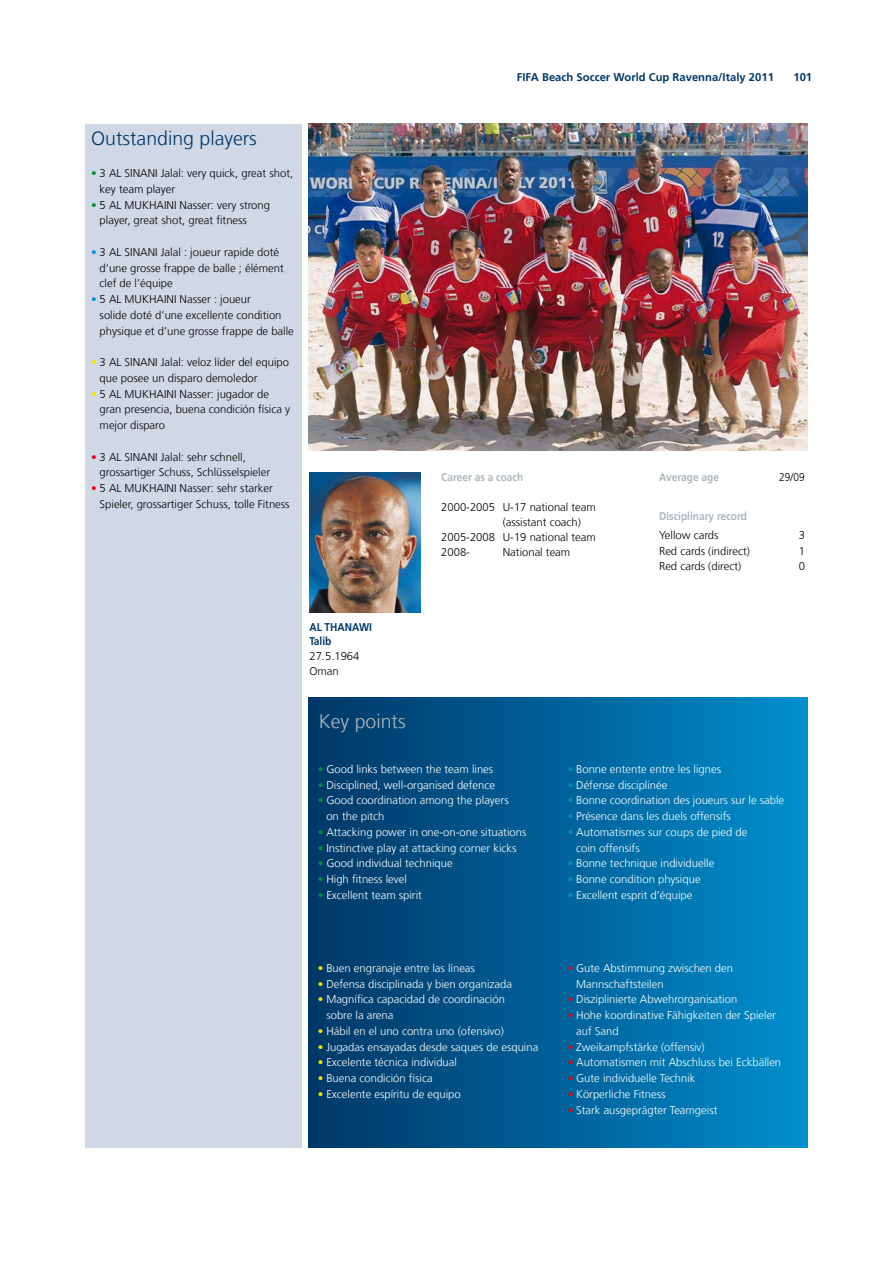
<style>
.page{position:relative;width:893px;height:1263px;background:#fff}
.page>*{position:absolute;margin:0;border:0;box-sizing:border-box;transform-origin:0 0}
.t1{font:300 19.5px "Frutiger LT Com";color:#003867}
.t2{font:300 19.5px "Frutiger LT Com";color:#adb7bc}
.t3{font:300 11.25px/15.8px "Frutiger LT Com";color:#fff}
.t4{font:300 11.25px/15.8px "Frutiger LT Com";color:#000}
.t5{font:700 11.25px "Frutiger LT Com";color:#003867}
.t6{font:700 11.25px "Frutiger LT Com";color:#adb7bc;scale:.9 1}
.t7{font:700 11.25px/13.5px "Frutiger LT Com";color:#003867;scale:.9 1}
.t8{font:300 11.25px "Frutiger LT Com";color:#000;scale:.9 1}
.s1{color:#009036}
.s2{color:#0091cf}
.s3{color:#fae200}
.s4{color:#e2001a}
</style>
<div class="page">
<img style="left:309px;top:472px;width:111px;height:141px">
<img style="left:308px;top:124px;width:500px;height:326px">
<div style="left:85px;top:124px;width:217px;height:1024px;background:#d1d8e5"></div>
<div style="left:308px;top:698px;width:500px;height:450px;background:linear-gradient(to right,#003666,#008ecc)"></div>
<h1 class="t1" style="left:91px;top:130px;width:167px">Outstanding players</h1>
<p class="t4" style="left:100px;top:166px;width:195px;text-indent:-9px"><span class="s1">•</span> 3 AL SINANI Jalal: very quick, great shot, key team player</p>
<p class="t4" style="left:100px;top:198px;width:172px;text-indent:-9px"><span class="s1">•</span> 5 AL MUKHAINI Nasser: very strong player, great shot, great fitness</p>
<p class="t4" style="left:100px;top:245px;width:186px;text-indent:-9px"><span class="s2">•</span> 3 AL SINANI Jalal : joueur rapide doté d’une grosse frappe de balle ; élément clef de l’équipe</p>
<p class="t4" style="left:100px;top:292px;width:196px;text-indent:-9px"><span class="s2">•</span> 5 AL MUKHAINI Nasser : joueur<br>solide doté d’une excellente condition physique et d’une grosse frappe de balle</p>
<p class="t4" style="left:100px;top:355px;width:191px;text-indent:-9px"><span class="s3">•</span> 3 AL SINANI Jalal: veloz líder del equipo que posee un disparo demoledor</p>
<p class="t4" style="left:100px;top:387px;width:192px;text-indent:-9px"><span class="s3">•</span> 5 AL MUKHAINI Nasser: jugador de gran presencia, buena condición física y mejor disparo</p>
<p class="t4" style="left:100px;top:450px;width:172px;text-indent:-9px"><span class="s4">•</span> 3 AL SINANI Jalal: sehr schnell, grossartiger Schuss, Schlüsselspieler</p>
<p class="t4" style="left:100px;top:481px;width:192px;text-indent:-9px"><span class="s4">•</span> 5 AL MUKHAINI Nasser: sehr starker<br>Spieler, grossartiger Schuss, tolle Fitness</p>
<p class="t5" style="left:517px;top:72px;width:259px">FIFA Beach Soccer World Cup Ravenna/Italy 2011</p>
<p class="t5" style="left:793px;top:72px;width:20px">101</p>
<p class="t6" style="left:441px;top:472px;width:93px">Career as a coach</p>
<p class="t4" style="left:441px;top:500px;width:156px">2000-2005 U-17 national team</p>
<p class="t4" style="left:503px;top:515px;width:80px">(assistant coach)</p>
<p class="t4" style="left:441px;top:530px;width:156px">2005-2008 U-19 national team</p>
<p class="t4" style="left:441px;top:545px;width:30px">2008-</p>
<p class="t4" style="left:503px;top:545px;width:69px">National team</p>
<p class="t6" style="left:659px;top:472px;width:68px">Average age</p>
<p class="t8" style="left:779px;top:472px;width:30px">29/09</p>
<p class="t6" style="left:659px;top:511px;width:99px">Disciplinary record</p>
<p class="t4" style="left:659px;top:529px;width:61px">Yellow cards</p>
<p class="t4" style="left:799px;top:529px;width:8px">3</p>
<p class="t4" style="left:659px;top:544px;width:92px">Red cards (indirect)</p>
<p class="t4" style="left:799px;top:544px;width:8px">1</p>
<p class="t4" style="left:659px;top:560px;width:84px">Red cards (direct)</p>
<p class="t4" style="left:799px;top:560px;width:8px">0</p>
<p class="t7" style="left:309px;top:622px;width:71px">AL THANAWI<br>Talib</p>
<p class="t4" style="left:309px;top:649px;width:52px;line-height:15px">27.5.1964<br>Oman</p>
<h1 class="t2" style="left:319px;top:713px;width:88px">Key points</h1>
<p class="t3" style="left:318px;top:762px;width:177px"><span class="s1">•</span> Good links between the team lines</p>
<p class="t3" style="left:318px;top:778px;width:179px"><span class="s1">•</span> Disciplined, well-organised defence</p>
<p class="t3" style="left:326px;top:794px;width:184px;text-indent:-9px"><span class="s1">•</span> Good coordination among the players on the pitch</p>
<p class="t3" style="left:318px;top:825px;width:210px"><span class="s1">•</span> Attacking power in one-on-one situations</p>
<p class="t3" style="left:318px;top:841px;width:200px"><span class="s1">•</span> Instinctive play at attacking corner kicks</p>
<p class="t3" style="left:318px;top:857px;width:136px"><span class="s1">•</span> Good individual technique</p>
<p class="t3" style="left:318px;top:872px;width:91px"><span class="s1">•</span> High fitness level</p>
<p class="t3" style="left:318px;top:888px;width:106px"><span class="s1">•</span> Excellent team spirit</p>
<p class="t3" style="left:568px;top:762px;width:155px"><span class="s2">•</span> Bonne entente entre les lignes</p>
<p class="t3" style="left:568px;top:778px;width:101px"><span class="s2">•</span> Défense disciplinée</p>
<p class="t3" style="left:568px;top:794px;width:218px"><span class="s2">•</span> Bonne coordination des joueurs sur le sable</p>
<p class="t3" style="left:568px;top:809px;width:165px"><span class="s2">•</span> Présence dans les duels offensifs</p>
<p class="t3" style="left:576px;top:825px;width:173px;text-indent:-9px"><span class="s2">•</span> Automatismes sur coups de pied de coin offensifs</p>
<p class="t3" style="left:568px;top:857px;width:148px"><span class="s2">•</span> Bonne technique individuelle</p>
<p class="t3" style="left:568px;top:872px;width:134px"><span class="s2">•</span> Bonne condition physique</p>
<p class="t3" style="left:568px;top:888px;width:126px"><span class="s2">•</span> Excellent esprit d’équipe</p>
<p class="t3" style="left:318px;top:961px;width:159px"><span class="s3">•</span> Buen engranaje entre las líneas</p>
<p class="t3" style="left:318px;top:977px;width:196px"><span class="s3">•</span> Defensa disciplinada y bien organizada</p>
<p class="t3" style="left:326px;top:992px;width:180px;text-indent:-9px"><span class="s3">•</span> Magnífica capacidad de coordinación sobre la arena</p>
<p class="t3" style="left:318px;top:1024px;width:188px"><span class="s3">•</span> Hábil en el uno contra uno (ofensivo)</p>
<p class="t3" style="left:318px;top:1040px;width:222px"><span class="s3">•</span> Jugadas ensayadas desde saques de esquina</p>
<p class="t3" style="left:318px;top:1055px;width:141px"><span class="s3">•</span> Excelente técnica individual</p>
<p class="t3" style="left:318px;top:1071px;width:116px"><span class="s3">•</span> Buena condición física</p>
<p class="t3" style="left:318px;top:1087px;width:144px"><span class="s3">•</span> Excelente espíritu de equipo</p>
<p class="t3" style="left:576px;top:961px;width:158px;text-indent:-9px"><span class="s4">•</span> Gute Abstimmung zwischen den<br>Mannschaftsteilen</p>
<p class="t3" style="left:568px;top:992px;width:171px"><span class="s4">•</span> Disziplinierte Abwehrorganisation</p>
<p class="t3" style="left:576px;top:1008px;width:201px;text-indent:-9px"><span class="s4">•</span> Hohe koordinative Fähigkeiten der Spieler auf Sand</p>
<p class="t3" style="left:568px;top:1040px;width:139px"><span class="s4">•</span> Zweikampfstärke (offensiv)</p>
<p class="t3" style="left:568px;top:1055px;width:215px"><span class="s4">•</span> Automatismen mit Abschluss bei Eckbällen</p>
<p class="t3" style="left:568px;top:1071px;width:129px"><span class="s4">•</span> Gute individuelle Technik</p>
<p class="t3" style="left:568px;top:1087px;width:99px"><span class="s4">•</span> Körperliche Fitness</p>
<p class="t3" style="left:568px;top:1103px;width:151px"><span class="s4">•</span> Stark ausgeprägter Teamgeist</p>
</div>
